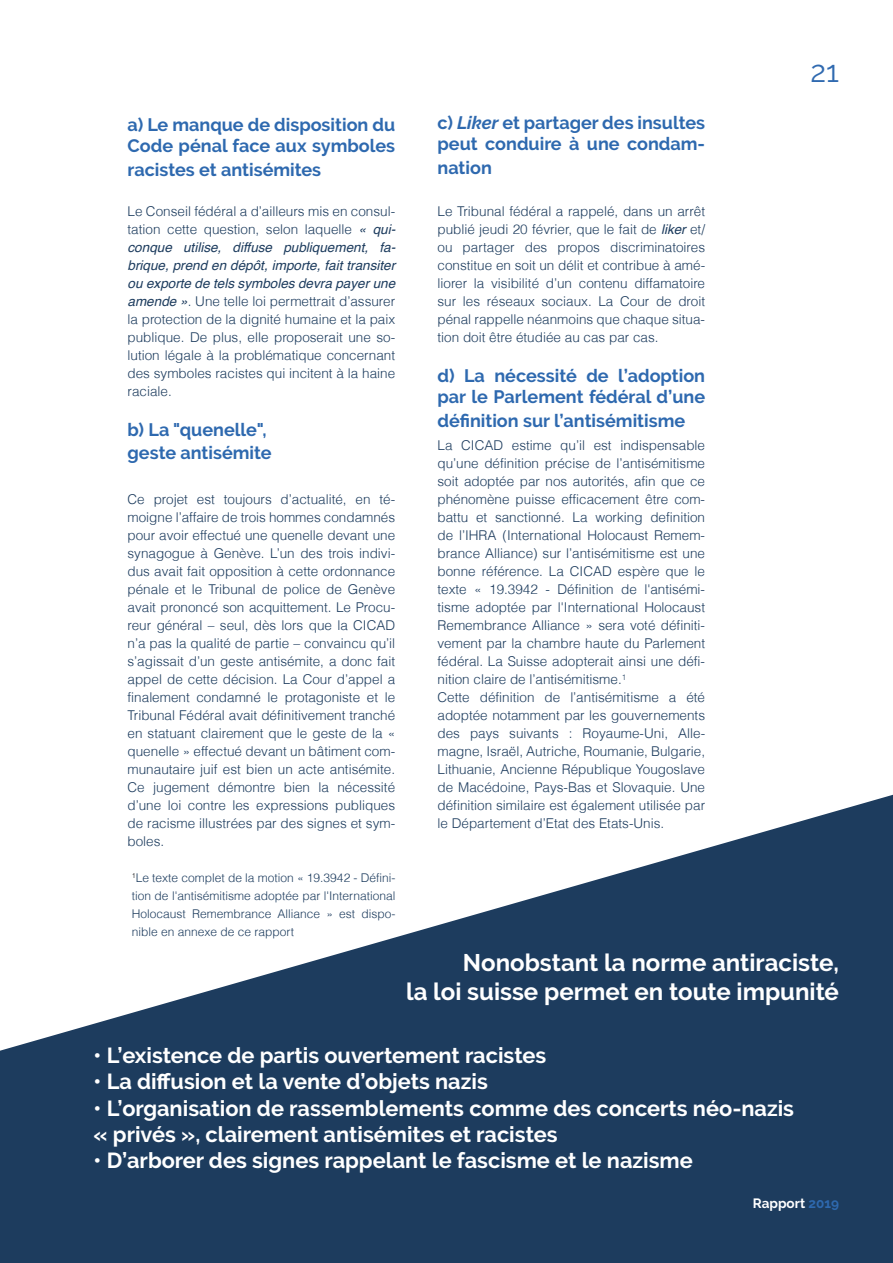
<style>
.page{position:relative;width:893px;height:1263px;background:#fff}
.page>*{position:absolute;margin:0;border:0;box-sizing:border-box;transform-origin:0 0}
.t1{font:30px "Raleway";color:#306ab0}
.t2{font:700 24px/28.8px "Raleway";color:#fff;text-align:right}
.t3{font:700 21.75px/26.1px "Raleway";color:#fff}
.t4{font:700 18px/21.6px "Raleway";color:#2e69af}
.t5{font:300 13.5px/18px "Helvetica";color:#1d3c5e;text-align:justify}
.t6{font:700 13.5px "Raleway";color:#fff}
.t7{font:300 12px/18px "Helvetica";color:#1d3c5e;text-align:justify}
.s1{font-weight:400;font-style:italic}
.s2{font-style:italic}
.s3{color:#2e69af}
</style>
<div class="page">
<div style="left:0;top:530px;width:893px;height:733px;background:#1d3c5e"></div>
<svg style="left:0;top:530px;width:893px;height:521px;fill:#fff"></svg>
<h1 class="t1" style="left:810px;top:54px;width:30px">21</h1>
<h3 class="t4" style="left:128px;top:114px;width:269px">a) Le manque de disposition du<br>Code pénal face aux symboles</h3>
<h3 class="t4" style="left:128px;top:159px;width:195px">racistes et antisémites</h3>
<p class="t5" style="left:128px;top:202px;width:269px">Le Conseil fédéral a d’ailleurs mis en consul&shy;tation cette question, selon laquelle <span class="s1">« qui&shy;conque utilise, diffuse publiquement, fa&shy;brique, prend en dépôt, importe, fait transiter ou exporte de tels symboles devra payer une amende »</span>. Une telle loi permettrait d’assurer la protection de la dignité humaine et la paix publique. De plus, elle proposerait une so&shy;lution légale à la problématique concernant des symboles racistes qui incitent à la haine raciale.</p>
<h3 class="t4" style="left:128px;top:418px;width:146px;line-height:23.4px">b) La "quenelle", geste antisémite</h3>
<p class="t5" style="left:128px;top:490px;width:269px">Ce projet est toujours d’actualité, en té&shy;moigne l’affaire de trois hommes condamnés pour avoir effectué une quenelle devant une synagogue à Genève. L’un des trois indivi&shy;dus avait fait opposition à cette ordonnance pénale et le Tribunal de police de Genève avait prononcé son acquittement. Le Procu&shy;reur général – seul, dès lors que la CICAD n’a pas la qualité de partie – convaincu qu’il s’agissait d’un geste antisémite, a donc fait appel de cette décision. La Cour d’appel a finalement condamné le protagoniste et le Tribunal Fédéral avait définitivement tranché en statuant clairement que le geste de la « quenelle » effectué devant un bâtiment com&shy;munautaire juif est bien un acte antisémite.<br>Ce jugement démontre bien la nécessité d’une loi contre les expressions publiques de racisme illustrées par des signes et sym&shy;boles.</p>
<p class="t7" style="left:132px;top:869px;width:265px"><sup>1</sup>Le texte complet de la motion « 19.3942 - Défini&shy;tion de l'antisémitisme adoptée par l'International Holocaust Remembrance Alliance » est dispo&shy;nible en annexe de ce rapport</p>
<h3 class="t4" style="left:437px;top:111px;width:269px">c) <span class="s2">Liker</span> et partager des insultes peut conduire à une condam-</h3>
<h3 class="t4" style="left:437px;top:156px;width:56px">nation</h3>
<p class="t5" style="left:437px;top:202px;width:269px">Le Tribunal fédéral a rappelé, dans un arrêt publié jeudi 20 février, que le fait de <span class="s1">liker</span> et/ ou partager des propos discriminatoires constitue en soit un délit et contribue à amé&shy;liorer la visibilité d’un contenu diffamatoire sur les réseaux sociaux. La Cour de droit pénal rappelle néanmoins que chaque situa&shy;tion doit être étudiée au cas par cas.</p>
<h3 class="t4" style="left:437px;top:365px;width:269px">d) La nécessité de l’adoption par le Parlement fédéral d’une</h3>
<h3 class="t4" style="left:437px;top:410px;width:249px">définition sur l’antisémitisme</h3>
<p class="t5" style="left:437px;top:436px;width:269px;text-align:left">La CICAD estime qu’il est indispensable qu’une définition précise de l’antisémitisme soit adoptée par nos autorités, afin que ce phénomène puisse efficacement être com&shy;battu et sanctionné. La working definition de l’IHRA (International Holocaust Remem&shy;brance Alliance) sur l’antisémitisme est une bonne référence. La CICAD espère que le texte « 19.3942 - Définition de l'antisémi&shy;tisme adoptée par l'International Holocaust Remembrance Alliance » sera voté définiti&shy;vement par la chambre haute du Parlement fédéral. La Suisse adopterait ainsi une défi&shy;nition claire de l’antisémitisme.<sup>1<br></sup>Cette définition de l’antisémitisme a été adoptée notamment par les gouvernements des pays suivants : Royaume-Uni, Alle&shy;magne, Israël, Autriche, Roumanie, Bulgarie, Lithuanie, Ancienne République Yougoslave de Macédoine, Pays-Bas et Slovaquie. Une définition similaire est également utilisée par le Département d’Etat des Etats-Unis.</p>
<h2 class="t2" style="left:406px;top:948px;width:434px">Nonobstant la norme antiraciste,<br>la loi suisse permet en toute impunité</h2>
<h3 class="t3" style="left:94px;top:1043px;width:454px">• L’existence de partis ouvertement racistes</h3>
<h3 class="t3" style="left:94px;top:1069px;width:396px">• La diffusion et la vente d’objets nazis</h3>
<h3 class="t3" style="left:94px;top:1095px;width:702px">• L’organisation de rassemblements comme des concerts néo-nazis « privés », clairement antisémites et racistes</h3>
<h3 class="t3" style="left:94px;top:1147px;width:601px">• D’arborer des signes rappelant le fascisme et le nazisme</h3>
<p class="t6" style="left:753px;top:1195px;width:88px">Rapport <span class="s3">2019</span></p>
</div>
